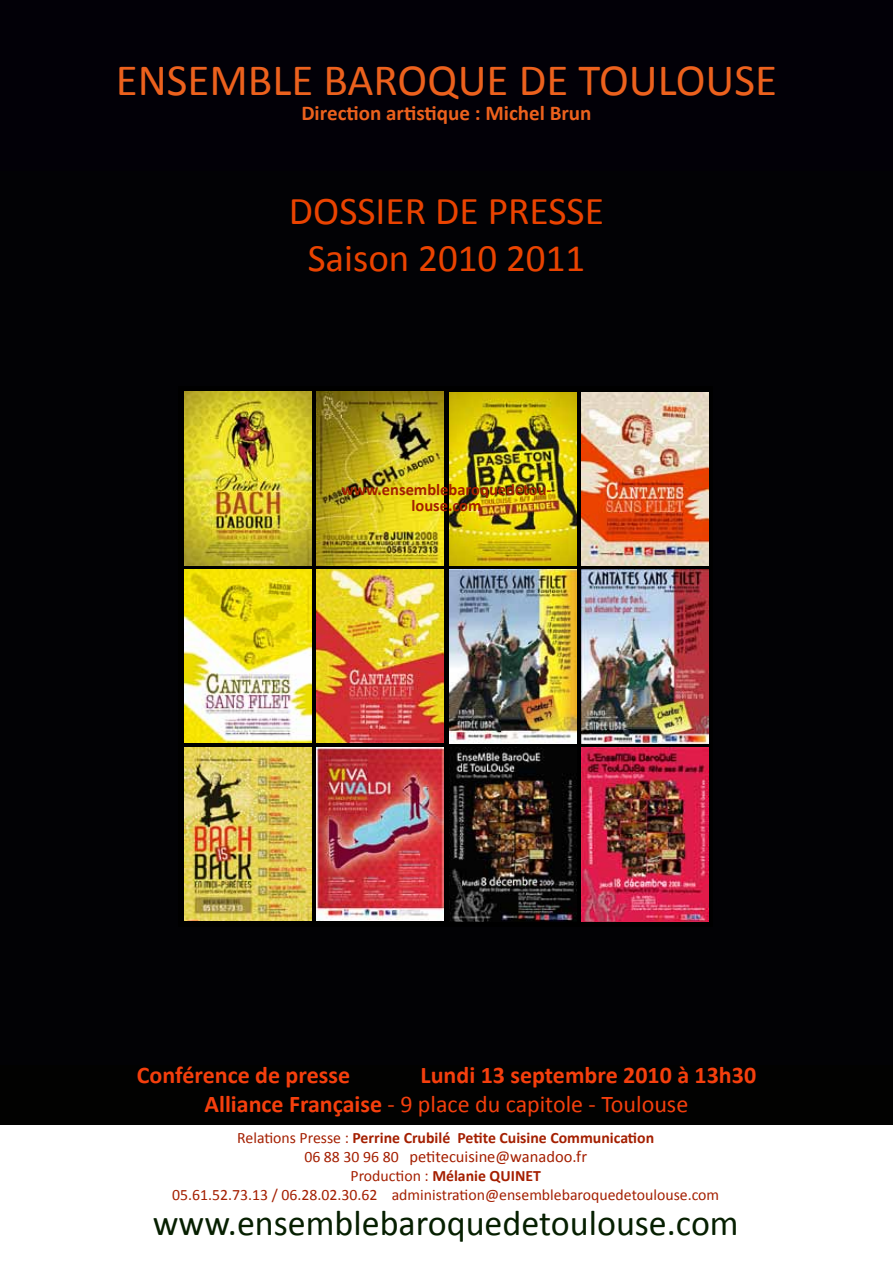
<style>
.page{position:relative;width:893px;height:1263px;background:#fff}
.page>*{position:absolute;margin:0;border:0;box-sizing:border-box;transform-origin:0 0}
.t1{font:45px "Calibri";color:#ec611d}
.t2{font:39.45px "Calibri";color:#ea4300}
.t3{font:39px "Calibri";color:#ea4300}
.t4{font:36px "Calibri";color:#061f00}
.t5{font:700 24px/28.8px "Calibri";color:#f53f0d}
.t6{font:700 21px "Calibri";color:#ec611d}
.t7{font:16.5px "Calibri";color:#a41f00}
.t8{font:700 16.5px/16.5px "Calibri";color:#a41f00;text-align:center}
.t9{font:15.75px/18.9px "Calibri";color:#a41f00;text-align:center}
.t10{font:700 15.75px "Calibri";color:#a41f00}
.s1{font-weight:400}
.s2{font-size:15.75px}
.s3{font-weight:700}
</style>
<div class="page">
<div style="left:0;top:1065px;width:893px;height:60px;background:#020201"></div>
<div style="left:0;top:160px;width:893px;height:129px;background:#020205"></div>
<div style="left:0;top:0;width:893px;height:170px;background:#020007"></div>
<div style="left:0;top:289px;width:893px;height:776px;background:#020205"></div>
<div style="left:178px;top:386px;width:535px;height:540px;background:#000"></div>
<img style="left:184px;top:392px;width:127px;height:173px">
<img style="left:449px;top:392px;width:128px;height:174px">
<img style="left:317px;top:392px;width:127px;height:173px">
<img style="left:581px;top:392px;width:127px;height:174px">
<img style="left:581px;top:569px;width:127px;height:174px">
<img style="left:184px;top:569px;width:127px;height:174px">
<img style="left:449px;top:570px;width:128px;height:173px">
<img style="left:317px;top:569px;width:127px;height:174px">
<img style="left:184px;top:747px;width:127px;height:174px">
<img style="left:449px;top:747px;width:128px;height:174px">
<img style="left:317px;top:747px;width:127px;height:174px">
<img style="left:581px;top:747px;width:127px;height:174px">
<h1 class="t1" style="left:116px;top:52px;width:663px">ENSEMBLE BAROQUE DE TOULOUSE</h1>
<h3 class="t6" style="left:301px;top:100px;width:292px">Direction artistique : Michel Brun</h3>
<h2 class="t2" style="left:289px;top:186px;width:316px">DOSSIER DE PRESSE</h2>
<h3 class="t3" style="left:308px;top:233px;width:279px">Saison 2010 2011</h3>
<p class="t8" style="left:341px;top:481px;width:212px">www.ensemblebaroquedetou&shy;louse.com</p>
<h3 class="t5" style="left:137px;top:1060px;width:215px">Conférence de presse</h3>
<h3 class="t5" style="left:205px;top:1060px;width:553px;text-indent:216px">Lundi 13 septembre 2010 à 13h30<br>Alliance Française <span class="s1">- 9 place du capitole - Toulouse</span></h3>
<p class="t10" style="left:237px;top:1128px;width:418px"><span class="s1">Relations Presse :</span> Perrine Crubilé Petite Cuisine Communication</p>
<p class="t7" style="left:304px;top:1146px;width:284px"><span class="s2">06 88 30 96 80</span> petitecuisine@wanadoo.fr</p>
<p class="t9" style="left:172px;top:1166px;width:548px">Production : <span class="s3">Mélanie QUINET<br></span>05.61.52.73.13 / 06.28.02.30.62 administration@ensemblebaroquedetoulouse.com</p>
<h3 class="t4" style="left:153px;top:1200px;width:587px">www.ensemblebaroquedetoulouse.com</h3>
</div>
